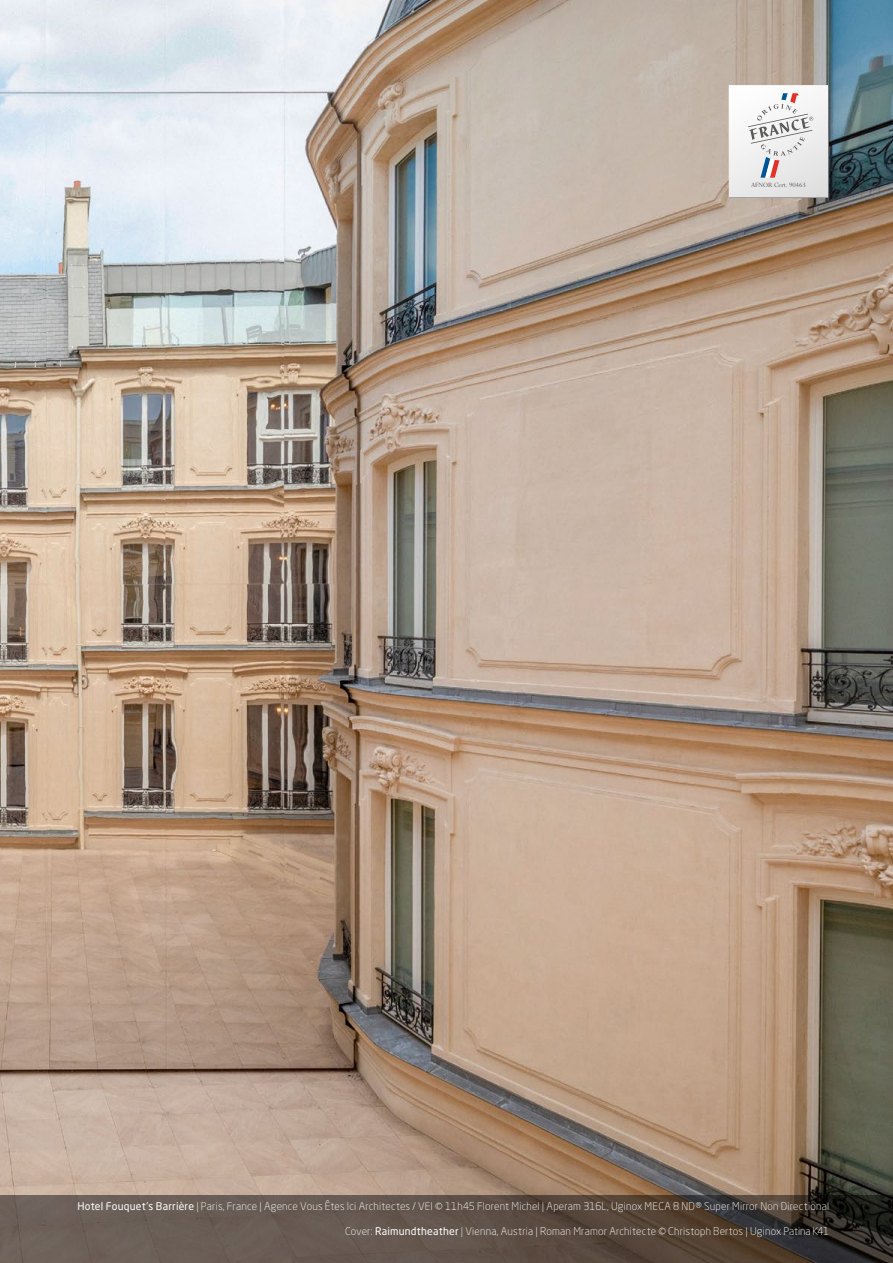
<style>
.page{position:relative;width:893px;height:1263px;background:#fff}
.page>*{position:absolute;margin:0;border:0;box-sizing:border-box;transform-origin:0 0}
.t1{font:15px "Neo Sans Pro";color:#fff}
.t2{font:300 10.5px "Neo Sans Pro";letter-spacing:.02em;color:#fff}
.t3{font:7.35px "Perpetua MT Pro";letter-spacing:-.005em;color:#5a5a59}
.s1{font-weight:400}
</style>
<div class="page">
<img style="left:0;top:0;width:893px;height:1195px">
<svg style="left:0;top:1195px;width:893px;height:68px;background:#594c44"></svg>
<svg style="left:729px;top:85px;width:99px;height:113px"></svg>
<p class="t3" style="left:751px;top:181px;width:56px">AFNOR Cert. 90463</p>
<p class="t2" style="left:77px;top:1200px;width:753px"><span class="s1">Hotel Fouquet’s Barrière</span> | Paris, France | Agence Vous Êtes Ici Architectes / VEI © 11h45 Florent Michel | Aperam 316L, Uginox MECA 8 ND® Super Mirror Non Directional</p>
<p class="t2" style="left:345px;top:1225px;width:485px">Cover: <span class="s1">Raimundtheather</span> | Vienna, Austria | Roman Mramor Architecte © Christoph Bertos | Uginox Patina K41</p>
<h1 class="t1" style="left:820px;top:1227px;width:11px">3</h1>
</div>
